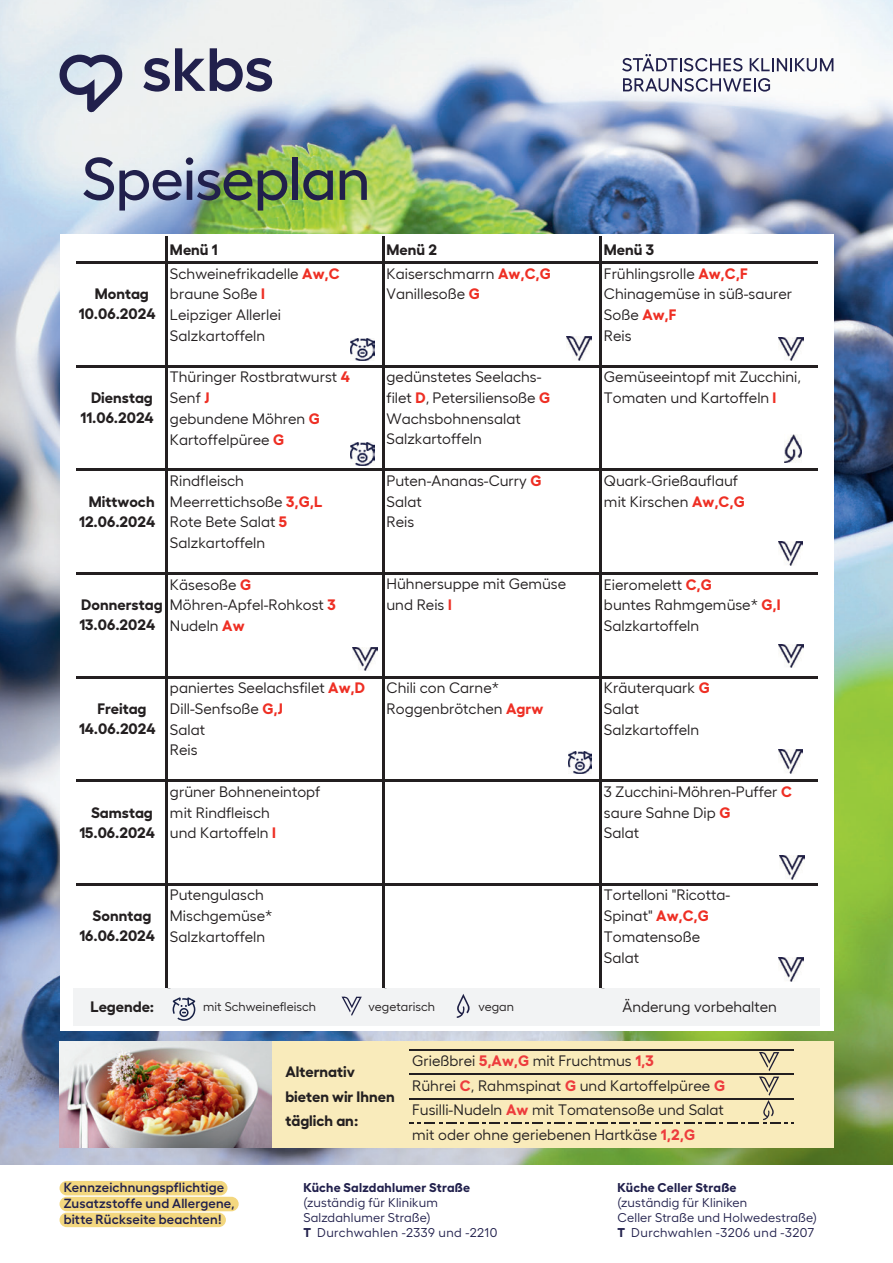
<style>
.page{position:relative;width:893px;height:1263px;background:#fff}
.page>*{position:absolute;margin:0;border:0;box-sizing:border-box;transform-origin:0 0}
.t1{font:500 60px "Hellix";letter-spacing:-.015em;color:#21204c}
.t2{font:15.15px/20.7px "Hellix";color:#231f20}
.t3{font:700 15.15px "Hellix";color:#231f20}
.t4{font:600 13.35px/16px "Hellix";letter-spacing:.01em;color:#21204c}
.t5{font:12.75px/15px "Hellix";letter-spacing:.015em;color:#21204c}
.t6{font:700 12.75px "Hellix";letter-spacing:.02em;color:#21204c}
.t7{font:12.45px "Hellix";color:#231f20}
.s1{font-weight:700;color:#ee2f24}
.s2{font-weight:400}
.s3{color:#ee2f24}
.s4{font-weight:700}
.s5{font-weight:700;color:#ed3c3d}
</style>
<div class="page">
<img style="left:0;top:0;width:893px;height:1165px">
<div style="left:60px;top:1181px;width:167px;height:14px;background:#f3d77f;border-radius:7px"></div>
<div style="left:60px;top:1197px;width:179px;height:14px;background:#f3d77f;border-radius:7px"></div>
<div style="left:60px;top:1213px;width:166px;height:14px;background:#f3d77f;border-radius:7px"></div>
<div style="left:60px;top:234px;width:773px;height:797px;background:#fff"></div>
<div style="left:76px;top:1041px;width:757px;height:107px;background:#f9ebbb"></div>
<svg style="left:622px;top:54px;width:120px;height:17px"></svg>
<svg style="left:750px;top:58px;width:83px;height:13px"></svg>
<svg style="left:623px;top:78px;width:147px;height:14px"></svg>
<svg style="left:143px;top:48px;width:129px;height:44px"></svg>
<svg style="left:59px;top:55px;width:63px;height:58px;background:#9da2b5"></svg>
<img style="left:60px;top:1041px;width:211px;height:107px">
<div style="left:74px;top:988px;width:746px;height:37px;background:#f2f3f4"></div>
<svg style="left:173px;top:997px;width:22px;height:24px"></svg>
<svg style="left:342px;top:997px;width:20px;height:19px"></svg>
<svg style="left:457px;top:994px;width:13px;height:24px"></svg>
<hr style="left:166px;top:237px;width:2px;height:751px;background:#231f20">
<hr style="left:382px;top:237px;width:3px;height:751px;background:#231f20">
<hr style="left:600px;top:237px;width:2px;height:751px;background:#231f20">
<hr style="left:76px;top:261px;width:741px;height:3px;background:#231f20">
<hr style="left:76px;top:365px;width:741px;height:2px;background:#231f20">
<hr style="left:76px;top:468px;width:741px;height:3px;background:#231f20">
<hr style="left:76px;top:572px;width:741px;height:2px;background:#231f20">
<hr style="left:76px;top:676px;width:741px;height:2px;background:#231f20">
<hr style="left:76px;top:779px;width:741px;height:3px;background:#231f20">
<hr style="left:76px;top:883px;width:741px;height:2px;background:#231f20">
<img style="left:351px;top:443px;width:23px;height:22px">
<img style="left:353px;top:647px;width:24px;height:24px">
<img style="left:567px;top:337px;width:24px;height:23px">
<img style="left:568px;top:751px;width:24px;height:23px">
<img style="left:351px;top:338px;width:23px;height:23px">
<img style="left:780px;top:856px;width:24px;height:23px">
<img style="left:779px;top:958px;width:24px;height:23px">
<img style="left:779px;top:644px;width:24px;height:24px">
<img style="left:778px;top:541px;width:25px;height:24px">
<img style="left:779px;top:337px;width:24px;height:24px">
<img style="left:778px;top:750px;width:25px;height:23px">
<img style="left:785px;top:435px;width:17px;height:28px">
<hr style="left:409px;top:1049px;width:385px;height:1px;background:#231f20">
<svg style="left:409px;top:1052px;width:385px;height:72px"></svg>
<h1 class="t1" style="left:82px;top:132px;width:290px">Speiseplan</h1>
<p class="t3" style="left:170px;top:238px;width:49px">Menü 1</p>
<p class="t3" style="left:387px;top:238px;width:52px">Menü 2</p>
<p class="t3" style="left:604px;top:238px;width:52px">Menü 3</p>
<p class="t2" style="left:170px;top:261px;width:171px">Schweinefrikadelle <span class="s1">Aw,C</span></p>
<p class="t2" style="left:387px;top:261px;width:166px">Kaiserschmarrn <span class="s1">Aw,C,G</span></p>
<p class="t2" style="left:604px;top:261px;width:145px">Frühlingsrolle <span class="s1">Aw,C,F</span></p>
<p class="t3" style="left:95px;top:282px;width:56px">Montag</p>
<p class="t2" style="left:170px;top:282px;width:97px">braune Soße <span class="s1">I</span></p>
<p class="t2" style="left:387px;top:282px;width:95px">Vanillesoße <span class="s1">G</span></p>
<p class="t2" style="left:604px;top:282px;width:190px">Chinagemüse in süß-saurer</p>
<p class="t2" style="left:170px;top:303px;width:113px">Leipziger Allerlei</p>
<p class="t2" style="left:604px;top:303px;width:74px">Soße <span class="s1">Aw,F</span></p>
<p class="t2" style="left:170px;top:323px;width:97px">Salzkartoffeln</p>
<p class="t2" style="left:604px;top:323px;width:29px">Reis</p>
<p class="t2" style="left:170px;top:365px;width:181px">Thüringer Rostbratwurst <span class="s1">4</span></p>
<p class="t2" style="left:387px;top:365px;width:156px">gedünstetes Seelachs-</p>
<p class="t2" style="left:604px;top:365px;width:198px">Gemüseeintopf mit Zucchini,</p>
<p class="t3" style="left:91px;top:385px;width:120px">Dienstag <span class="s2">Senf</span> <span class="s3">J</span></p>
<p class="t2" style="left:387px;top:386px;width:165px">filet <span class="s1">D</span>, Petersiliensoße <span class="s1">G</span></p>
<p class="t2" style="left:604px;top:386px;width:174px">Tomaten und Kartoffeln <span class="s1">I</span></p>
<p class="t2" style="left:170px;top:407px;width:151px">gebundene Möhren <span class="s1">G</span></p>
<p class="t2" style="left:387px;top:406px;width:136px">Wachsbohnensalat</p>
<p class="t2" style="left:170px;top:427px;width:116px">Kartoffelpüree <span class="s1">G</span></p>
<p class="t2" style="left:387px;top:427px;width:97px">Salzkartoffeln</p>
<p class="t2" style="left:170px;top:469px;width:76px">Rindfleisch</p>
<p class="t2" style="left:387px;top:469px;width:156px">Puten-Ananas-Curry <span class="s1">G</span></p>
<p class="t2" style="left:604px;top:469px;width:136px">Quark-Grießauflauf</p>
<p class="t2" style="left:89px;top:489px;width:235px"><span class="s4">Mittwoch</span> Meerrettichsoße <span class="s1">3,G,L</span></p>
<p class="t2" style="left:387px;top:489px;width:37px">Salat</p>
<p class="t2" style="left:604px;top:489px;width:142px">mit Kirschen <span class="s1">Aw,C,G</span></p>
<p class="t2" style="left:170px;top:510px;width:119px">Rote Bete Salat <span class="s1">5</span></p>
<p class="t2" style="left:387px;top:510px;width:29px">Reis</p>
<p class="t2" style="left:170px;top:531px;width:97px">Salzkartoffeln</p>
<p class="t2" style="left:170px;top:572px;width:83px">Käsesoße <span class="s1">G</span></p>
<p class="t2" style="left:387px;top:572px;width:181px">Hühnersuppe mit Gemüse</p>
<p class="t2" style="left:604px;top:572px;width:109px">Eieromelett <span class="s1">C,G</span></p>
<p class="t2" style="left:81px;top:593px;width:256px"><span class="s4">Donnerstag</span> Möhren-Apfel-Rohkost <span class="s1">3</span></p>
<p class="t2" style="left:387px;top:593px;width:67px">und Reis <span class="s1">l</span></p>
<p class="t2" style="left:604px;top:593px;width:178px">buntes Rahmgemüse* <span class="s1">G,I</span></p>
<p class="t2" style="left:170px;top:614px;width:76px">Nudeln <span class="s1">Aw</span></p>
<p class="t2" style="left:604px;top:614px;width:97px">Salzkartoffeln</p>
<p class="t3" style="left:79px;top:302px;width:78px">10.06.2024</p>
<p class="t3" style="left:81px;top:405px;width:75px">11.06.2024</p>
<p class="t3" style="left:79px;top:509px;width:77px">12.06.2024</p>
<p class="t3" style="left:79px;top:613px;width:77px">13.06.2024</p>
<p class="t2" style="left:170px;top:676px;width:197px">paniertes Seelachsfilet <span class="s1">Aw,D</span></p>
<p class="t2" style="left:387px;top:676px;width:114px">Chili con Carne*</p>
<p class="t2" style="left:604px;top:676px;width:107px">Kräuterquark <span class="s1">G</span></p>
<p class="t3" style="left:97px;top:696px;width:51px">Freitag</p>
<p class="t2" style="left:170px;top:697px;width:114px">Dill-Senfsoße <span class="s1">G,J</span></p>
<p class="t2" style="left:387px;top:697px;width:158px">Roggenbrötchen <span class="s1">Agrw</span></p>
<p class="t2" style="left:604px;top:697px;width:37px">Salat</p>
<p class="t2" style="left:170px;top:717px;width:37px">Salat</p>
<p class="t2" style="left:604px;top:717px;width:97px">Salzkartoffeln</p>
<p class="t2" style="left:170px;top:738px;width:29px">Reis</p>
<p class="t2" style="left:170px;top:780px;width:152px">grüner Bohneneintopf</p>
<p class="t2" style="left:604px;top:780px;width:190px">3 Zucchini-Möhren-Puffer <span class="s1">C</span></p>
<p class="t2" style="left:91px;top:800px;width:180px"><span class="s4">Samstag</span> mit Rindfleisch</p>
<p class="t2" style="left:604px;top:800px;width:128px">saure Sahne Dip <span class="s1">G</span></p>
<p class="t2" style="left:170px;top:821px;width:108px">und Kartoffeln <span class="s1">I</span></p>
<p class="t2" style="left:604px;top:821px;width:37px">Salat</p>
<p class="t3" style="left:79px;top:716px;width:78px">14.06.2024</p>
<p class="t3" style="left:79px;top:820px;width:77px">15.06.2024</p>
<p class="t2" style="left:170px;top:883px;width:95px">Putengulasch</p>
<p class="t2" style="left:604px;top:883px;width:128px">Tortelloni "Ricotta-</p>
<p class="t2" style="left:93px;top:904px;width:181px"><span class="s4">Sonntag</span> Mischgemüse*</p>
<p class="t2" style="left:604px;top:904px;width:106px">Spinat" <span class="s1">Aw,C,G</span></p>
<p class="t2" style="left:170px;top:925px;width:97px">Salzkartoffeln</p>
<p class="t2" style="left:604px;top:925px;width:98px">Tomatensoße<br>Salat</p>
<p class="t3" style="left:79px;top:924px;width:77px">16.06.2024</p>
<p class="t3" style="left:90px;top:994px;width:65px">Legende:</p>
<p class="t7" style="left:203px;top:997px;width:114px">mit Schweinefleisch</p>
<p class="t7" style="left:368px;top:997px;width:68px">vegetarisch</p>
<p class="t7" style="left:478px;top:997px;width:37px">vegan</p>
<p class="t2" style="left:622px;top:995px;width:156px">Änderung vorbehalten</p>
<p class="t4" style="left:64px;top:1178px;width:173px">Kennzeichnungspflichtige<br>Zusatzstoffe und Allergene, bitte Rückseite beachten!</p>
<p class="t3" style="left:285px;top:1060px;width:71px">Alternativ</p>
<p class="t3" style="left:285px;top:1084px;width:111px">bieten wir Ihnen</p>
<p class="t3" style="left:285px;top:1109px;width:74px">täglich an:</p>
<p class="t2" style="left:412px;top:1049px;width:243px">Grießbrei <span class="s5">5,Aw,G</span> mit Fruchtmus <span class="s5">1,3</span></p>
<p class="t2" style="left:412px;top:1074px;width:314px">Rührei <span class="s5">C</span>, Rahmspinat <span class="s5">G</span> und Kartoffelpüree <span class="s5">G</span></p>
<p class="t2" style="left:412px;top:1123px;width:284px">mit oder ohne geriebenen Hartkäse <span class="s5">1,2,G</span></p>
<p class="t2" style="left:412px;top:1098px;width:313px">Fusilli-Nudeln <span class="s5">Aw</span> mit Tomatensoße und Salat</p>
<p class="t6" style="left:303px;top:1177px;width:168px">Küche Salzdahlumer Straße</p>
<p class="t5" style="left:303px;top:1193px;width:196px">(zuständig für Klinikum<br>Salzdahlumer Straße)<br><span class="s4">T</span> Durchwahlen -2339 und -2210</p>
<p class="t6" style="left:617px;top:1177px;width:121px">Küche Celler Straße</p>
<p class="t5" style="left:617px;top:1193px;width:201px">(zuständig für Kliniken<br>Celler Straße und Holwedestraße)<br><span class="s4">T</span> Durchwahlen -3206 und -3207</p>
</div>
